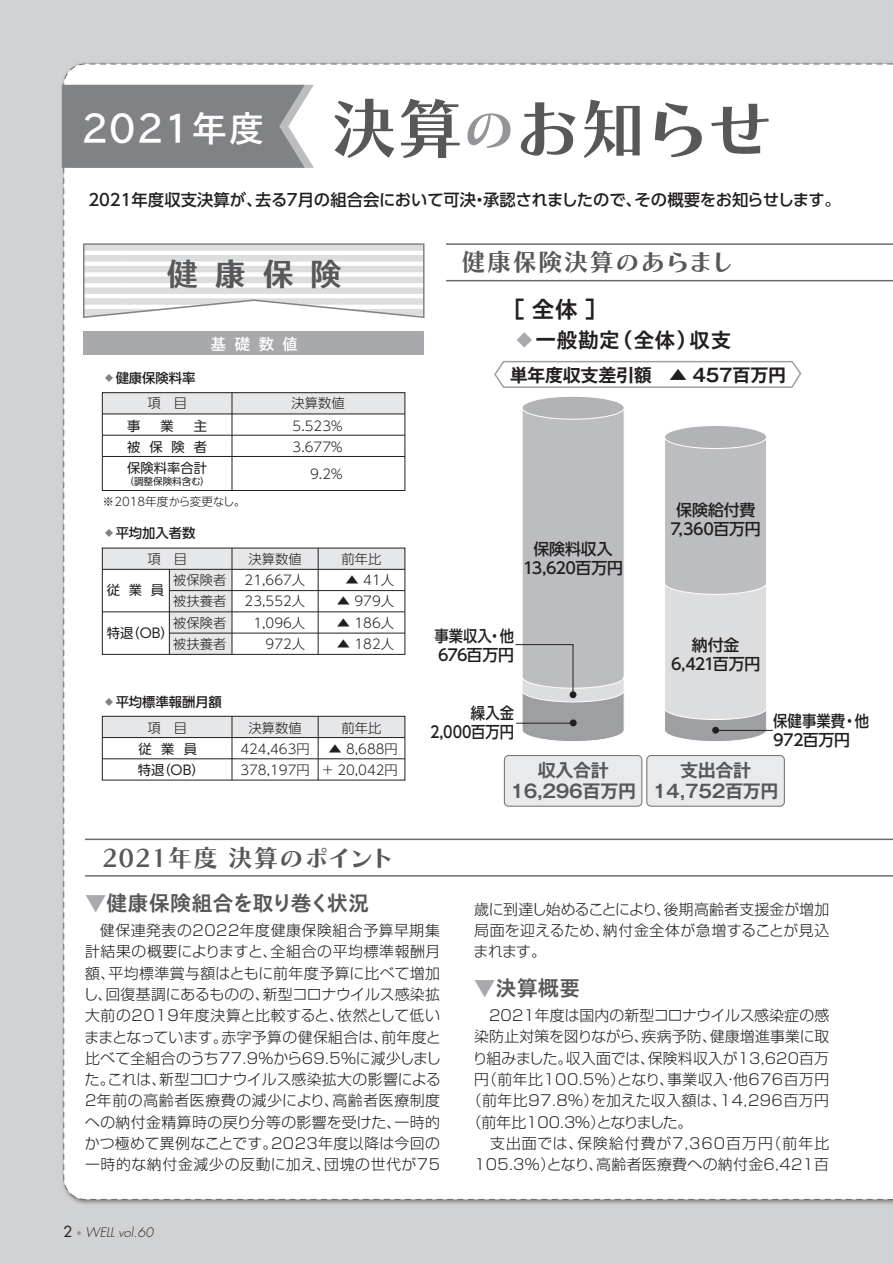
<style>
.page{position:relative;width:893px;height:1263px;background:#d1d2d4}
.page>*{position:absolute;margin:0;border:0;box-sizing:border-box;transform-origin:0 0}
.t1{font:36.15px "TB Go Std DB";letter-spacing:.04em;color:#fff}
.t2{font:31.95px "TB Go Std DB C6";color:#57585a}
.t3{font:24.45px "Chiaro Std B";letter-spacing:.05em;color:#57585a}
.t4{font:23.4px "TB Go Std B";color:#231f20}
.t5{font:21.3px "TB Go Std B";letter-spacing:-.03em;color:#57585a}
.t6{font:21.3px "TB Go Std B";color:#231f20}
.t7{font:21.3px "TB Go Std B";color:#57585a}
.t8{font:700 18px/21.3px "Gothic MB101 Pro De";letter-spacing:-.02em;color:#57585a;text-align:center}
.t9{font:700 18px "Gothic MB101 Pro De";letter-spacing:-.02em;color:#231f20}
.t10{font:500 16.35px "UD Shin Go Pro";letter-spacing:-.005em;color:#231f20}
.t11{font:500 15.9px/19.2px "UD Shin Go Pro";letter-spacing:-.015em;color:#231f20;text-align:center}
.t12{font:500 15.9px/19.2px "UD Shin Go Pro";letter-spacing:-.015em;color:#231f20;scale:.9 1}
.t13{font:15.9px "TB Go Std DB";color:#fff}
.t14{font:300 14.85px/21.3px "Shin Go Pro";letter-spacing:.015em;color:#231f20;text-align:justify}
.t15{font:300 14.85px "Shin Go Pro";letter-spacing:.035em;color:#231f20}
.t16{font:300 14.85px "Shin Go Pro";letter-spacing:.07em;color:#231f20}
.t17{font:300 14.85px "Shin Go Pro";letter-spacing:-.04em;color:#231f20}
.t18{font:300 13.35px/21.3px "UD Shin Go NT Pro";color:#231f20}
.t19{font:13.35px/21.3px "UD Shin Go NT Pro";color:#231f20}
.t20{font:500 13.35px "UD Shin Go NT Pro";color:#231f20}
.t21{font:italic 300 12.75px "Futura Std";color:#231f20}
.t22{font:300 11.7px "UD Shin Go NT Pro";color:#231f20}
.t23{font:9.6px "UD Shin Go NT Pro";color:#231f20}
.s1{font-family:"Chiaro Std B";font-size:65.85px;color:#57585a}
.s2{font-family:"Chiaro Std B";font-size:52.65px;color:#939598}
.s3{color:#808285}
.s4{color:#a8a9ad}
.s5{font-family:"Koz Go Pr 6 N";color:#a8a9ad}
.s6{font-weight:400;font-style:normal;font-size:14.85px}
.s7{font-family:"Koz Go Pro";font-weight:400;font-style:normal;color:#939598}
</style>
<div class="page">
<div style="left:63px;top:64px;width:830px;height:1136px;background:#fff"></div>
<div style="left:102px;top:393px;width:303px;height:21px;background:#e6e7e9"></div>
<div style="left:102px;top:392px;width:303px;height:99px;border:1px solid #231f20"></div>
<hr style="left:102px;top:414px;width:303px;height:1px;background:#231f20">
<hr style="left:103px;top:435px;width:302px;height:1px;background:#231f20">
<hr style="left:103px;top:456px;width:302px;height:1px;background:#231f20">
<hr style="left:232px;top:393px;width:1px;height:97px;background:#231f20">
<div style="left:102px;top:548px;width:303px;height:21px;background:#e6e7e9"></div>
<div style="left:170px;top:569px;width:62px;height:85px;background:#e6e7e9"></div>
<div style="left:102px;top:548px;width:303px;height:107px;border:1px solid #231f20"></div>
<hr style="left:170px;top:590px;width:235px;height:1px;background:#231f20">
<hr style="left:102px;top:612px;width:303px;height:1px;background:#231f20">
<hr style="left:170px;top:633px;width:235px;height:1px;background:#231f20">
<hr style="left:169px;top:569px;width:1px;height:85px;background:#231f20">
<hr style="left:232px;top:548px;width:1px;height:106px;background:#231f20">
<hr style="left:318px;top:548px;width:1px;height:106px;background:#231f20">
<hr style="left:102px;top:569px;width:303px;height:1px;background:#231f20">
<div style="left:102px;top:716px;width:303px;height:21px;background:#e6e7e9"></div>
<div style="left:102px;top:716px;width:303px;height:64px;border:1px solid #231f20"></div>
<hr style="left:102px;top:758px;width:303px;height:1px;background:#231f20">
<hr style="left:232px;top:716px;width:1px;height:64px;background:#231f20">
<hr style="left:318px;top:716px;width:1px;height:64px;background:#231f20">
<hr style="left:102px;top:737px;width:303px;height:1px;background:#231f20">
<div style="left:647px;top:755px;width:137px;height:51px;background:#e9eaeb;border-radius:4px"></div>
<div style="left:646px;top:755px;width:139px;height:51px;border:1px solid #6c6d70;border-radius:4px"></div>
<div style="left:84px;top:331px;width:340px;height:24px;background:#a8a9ad"></div>
<svg style="left:493px;top:360px;width:309px;height:29px;background:#f4f4f4"></svg>
<svg style="left:82px;top:243px;width:343px;height:76px"></svg>
<svg style="left:62px;top:85px;width:252px;height:83px;background:#888a8d"></svg>
<div style="left:504px;top:755px;width:138px;height:51px;background:#e9eaeb;border-radius:4px"></div>
<div style="left:504px;top:755px;width:138px;height:51px;border:1px solid #6c6d70;border-radius:4px"></div>
<hr style="left:446px;top:243px;width:447px;height:2px;background:#6c6d70">
<hr style="left:446px;top:280px;width:447px;height:1px;background:#6c6d70">
<hr style="left:85px;top:838px;width:808px;height:2px;background:#6c6d70">
<hr style="left:85px;top:875px;width:808px;height:2px;background:#6c6d70">
<div style="left:522px;top:396px;width:102px;height:23px;background:#b2b3b7;border-radius:50%"></div>
<div style="left:522px;top:396px;width:102px;height:24px;border:1px solid #fff;border-radius:50%"></div>
<svg style="left:664px;top:439px;width:103px;height:303px"></svg>
<div style="left:665px;top:425px;width:102px;height:23px;background:#b2b3b7;border-radius:50%"></div>
<div style="left:664px;top:425px;width:103px;height:24px;border:1px solid #fff;border-radius:50%"></div>
<div style="left:712px;top:727px;width:7px;height:7px;background:#231f20;border-radius:50%"></div>
<hr style="left:716px;top:730px;width:57px;height:1px;background:#231f20">
<svg style="left:515px;top:407px;width:110px;height:335px;background:#bfc0c2"></svg>
<h1 class="t1" style="left:82px;top:98px;width:693px">2021年度 <span class="s1">決算</span><span class="s2">の</span><span class="s1">お知らせ</span></h1>
<p class="t10" style="left:88px;top:186px;width:754px">2021年度収支決算が、去る7月の組合会において可決・承認されましたので、その概要をお知らせします。</p>
<h2 class="t2" style="left:167px;top:256px;width:177px">健康保険</h2>
<p class="t20" style="left:102px;top:367px;width:95px"><span class="s3">◆</span>健康保険料率</p>
<p class="t13" style="left:210px;top:330px;width:89px">基礎数値</p>
<p class="t18" style="left:147px;top:392px;width:41px">項　目</p>
<p class="t18" style="left:292px;top:392px;width:55px">決算数値</p>
<p class="t19" style="left:127px;top:415px;width:81px;text-align:right">主<br>被保険者</p>
<p class="t18" style="left:293px;top:414px;width:52px">5.523％<br>3.677％</p>
<p class="t18" style="left:310px;top:462px;width:35px">9.2％</p>
<p class="t19" style="left:127px;top:415px;width:15px">事</p>
<p class="t19" style="left:161px;top:415px;width:15px">業</p>
<p class="t19" style="left:127px;top:457px;width:81px">保険料率合計</p>
<p class="t23" style="left:124px;top:473px;width:87px">（調整保険料含む）</p>
<p class="t22" style="left:103px;top:492px;width:144px">※2018年度から変更なし。</p>
<p class="t20" style="left:102px;top:522px;width:95px"><span class="s3">◆</span>平均加入者数</p>
<p class="t18" style="left:147px;top:547px;width:41px">項　目</p>
<p class="t18" style="left:248px;top:547px;width:55px">決算数値</p>
<p class="t18" style="left:342px;top:547px;width:41px">前年比</p>
<p class="t19" style="left:107px;top:579px;width:59px">従業員</p>
<p class="t19" style="left:107px;top:622px;width:68px">特退（OB）</p>
<p class="t18" style="left:173px;top:569px;width:55px;text-align:justify">被保険者被扶養者被保険者被扶養者</p>
<p class="t18" style="left:245px;top:569px;width:62px;text-align:right">21,667人<br>23,552人<br>1,096人<br>972人</p>
<p class="t18" style="left:346px;top:569px;width:50px">▲ 41人</p>
<p class="t18" style="left:337px;top:590px;width:59px">▲ 979人</p>
<p class="t18" style="left:337px;top:611px;width:59px">▲ 186人</p>
<p class="t18" style="left:337px;top:633px;width:59px">▲ 182人</p>
<p class="t20" style="left:102px;top:691px;width:121px"><span class="s3">◆</span>平均標準報酬月額</p>
<p class="t18" style="left:147px;top:717px;width:41px">項　目</p>
<p class="t18" style="left:248px;top:717px;width:55px">決算数値</p>
<p class="t18" style="left:342px;top:717px;width:41px">前年比</p>
<p class="t19" style="left:138px;top:737px;width:68px">従業員特退（OB）</p>
<p class="t18" style="left:240px;top:737px;width:71px">424,463円<br>378,197円</p>
<p class="t18" style="left:323px;top:737px;width:77px;text-align:center">▲ 8,688円+ 20,042円</p>
<h3 class="t3" style="left:102px;top:843px;width:293px">2021年度 決算のポイント</h3>
<h3 class="t3" style="left:461px;top:247px;width:274px">健康保険決算のあらまし</h3>
<h3 class="t4" style="left:502px;top:289px;width:108px">［ 全体 ］</h3>
<h3 class="t6" style="left:514px;top:322px;width:219px"><span class="s4">◆</span>一般勘定（全体）収支</h3>
<p class="t9" style="left:510px;top:360px;width:278px">単年度収支差引額　▲ 457百万円</p>
<p class="t11" style="left:523px;top:539px;width:101px">保険料収入<br>13,620百万円</p>
<p class="t12" style="left:434px;top:625px;width:90px">事業収入・他<br>676百万円</p>
<p class="t12" style="left:430px;top:702px;width:95px;text-align:right">繰入金<br>2,000百万円</p>
<p class="t8" style="left:510px;top:757px;width:127px">収入合計<br>16,296百万円</p>
<p class="t11" style="left:671px;top:500px;width:92px">保険給付費<br>7,360百万円</p>
<p class="t11" style="left:671px;top:635px;width:91px">納付金<br>6,421百万円</p>
<p class="t12" style="left:773px;top:711px;width:108px">保健事業費・他<br>972百万円</p>
<p class="t8" style="left:653px;top:757px;width:127px">支出合計<br>14,752百万円</p>
<h3 class="t5" style="left:85px;top:884px;width:286px"><span class="s5">▼</span>健康保険組合を取り巻く状況</h3>
<p class="t14" style="left:83px;top:918px;width:359px;text-indent:17px">健保連発表の2022年度健康保険組合予算早期集計結果の概要によりますと、全組合の平均標準報酬月額、平均標準賞与額はともに前年度予算に比べて増加し、回復基調にあるものの、新型コロナウイルス感染拡大前の2019年度決算と比較すると、依然として低いままとなっています。赤字予算の健保組合は、前年度と比べて全組合のうち77.9％から69.5％に減少しました。これは、新型コロナウイルス感染拡大の影響による2年前の高齢者医療費の減少により、高齢者医療制度への納付金精算時の戻り分等の影響を受けた、一時的かつ極めて異例なことです。2023年度以降は今回の一時的な納付金減少の反動に加え、団塊の世代が75</p>
<p class="t21" style="left:64px;top:1225px;width:91px"><span class="s6">2</span><span class="s7">•</span>WELL vol.60</p>
<p class="t14" style="left:474px;top:897px;width:357px">歳に到達し始めることにより、後期高齢者支援金が増加局面を迎えるため、納付金全体が急増することが見込まれます。</p>
<h3 class="t7" style="left:474px;top:969px;width:108px"><span class="s5">▼</span>決算概要</h3>
<p class="t14" style="left:474px;top:1003px;width:357px">　2021年度は国内の新型コロナウイルス感染症の感</p>
<p class="t14" style="left:474px;top:1024px;width:356px">染防止対策を図りながら、疾病予防、健康増進事業に取</p>
<p class="t14" style="left:473px;top:1046px;width:358px">り組みました。収入面では、保険料収入が13,620百万</p>
<p class="t14" style="left:474px;top:1067px;width:357px">円（前年比100.5％）となり、事業収入・他676百万円</p>
<p class="t15" style="left:467px;top:1088px;width:364px">（前年比97.8％）を加えた収入額は、14,296百万円</p>
<p class="t17" style="left:467px;top:1110px;width:227px">（前年比100.3％）となりました。</p>
<p class="t16" style="left:474px;top:1131px;width:357px">　支出面では、保険給付費が7,360百万円（前年比</p>
<p class="t14" style="left:474px;top:1152px;width:356px">105.3％）となり、高齢者医療費への納付金6,421百</p>
</div>
